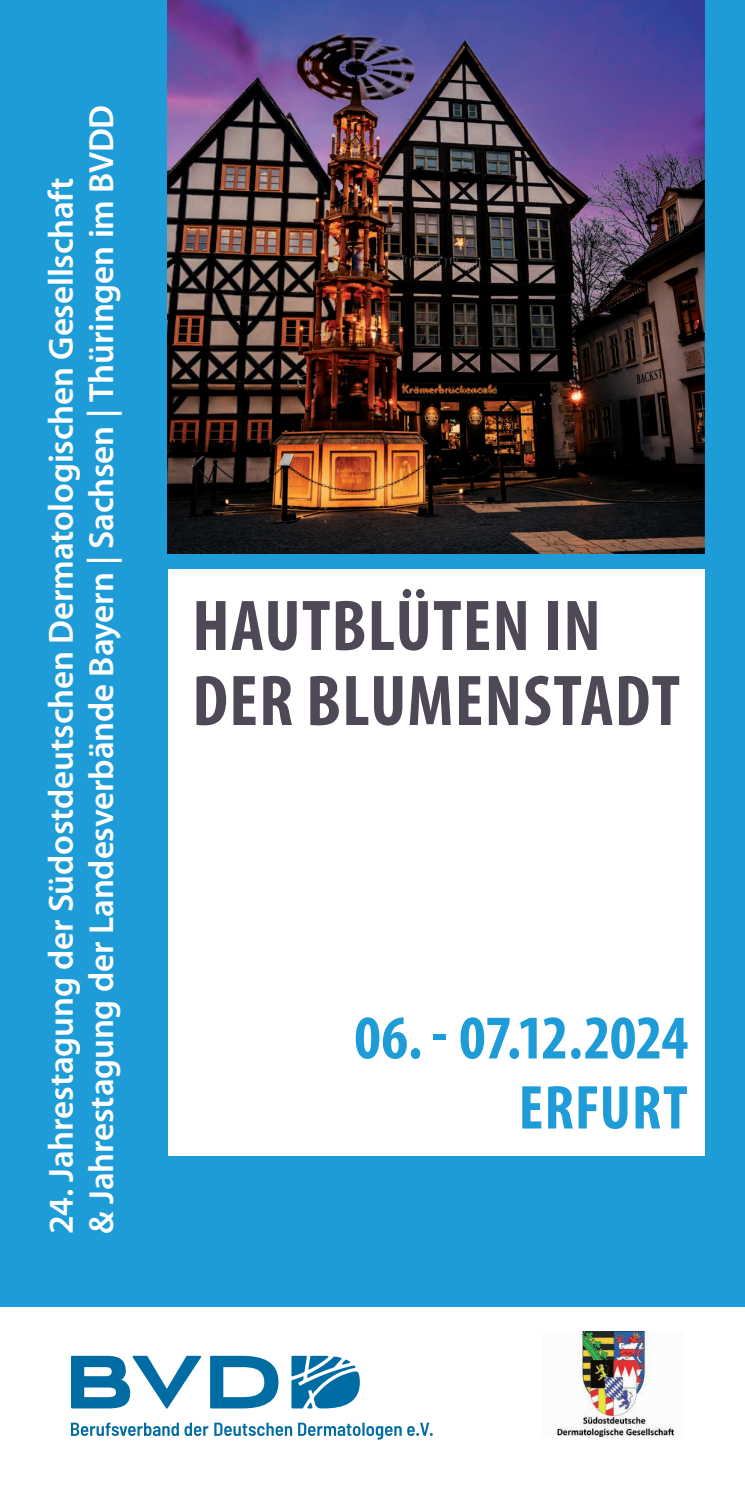
<style>
.page{position:relative;width:745px;height:1489px;background:#fff}
.page>*{position:absolute;margin:0;border:0;box-sizing:border-box;transform-origin:0 0}
.t1{font:700 condensed 72.5px/75px "Myriad Pro";letter-spacing:.015em;color:#4f4857}
.t2{font:700 condensed 62.5px/70px "Myriad Pro";letter-spacing:.005em;color:#1d9cd8;text-align:right}
.t3{font:600 35px/40px "Myriad Pro";letter-spacing:-.005em;color:#fff}
</style>
<div class="page">
<div style="left:0;top:0;width:744px;height:1306px;background:#1d9cd8"></div>
<div style="left:168px;top:569px;width:536px;height:586px;background:#fff"></div>
<img style="left:168px;top:0;width:536px;height:553px">
<svg style="left:214px;top:1422px;width:218px;height:17px"></svg>
<svg style="left:71px;top:1422px;width:137px;height:13px"></svg>
<svg style="left:71px;top:1355px;width:130px;height:53px"></svg>
<svg style="left:210px;top:1355px;width:68px;height:53px"></svg>
<svg style="left:291px;top:1355px;width:68px;height:53px"></svg>
<img style="left:556px;top:1331px;width:119px;height:106px">
<p class="t3" style="left:42px;top:1233px;width:1130px;rotate:-90deg">24. Jahrestagung der Südostdeutschen Dermatologischen Gesellschaft<br>&amp; Jahrestagung der Landesverbände Bayern | Sachsen | Thüringen im BVDD</p>
<h1 class="t1" style="left:192px;top:589px;width:489px">HAUTBLÜTEN IN<br>DER BLUMENSTADT</h1>
<h2 class="t2" style="left:354px;top:1003px;width:335px">06. - 07.12.2024<br>ERFURT</h2>
</div>
